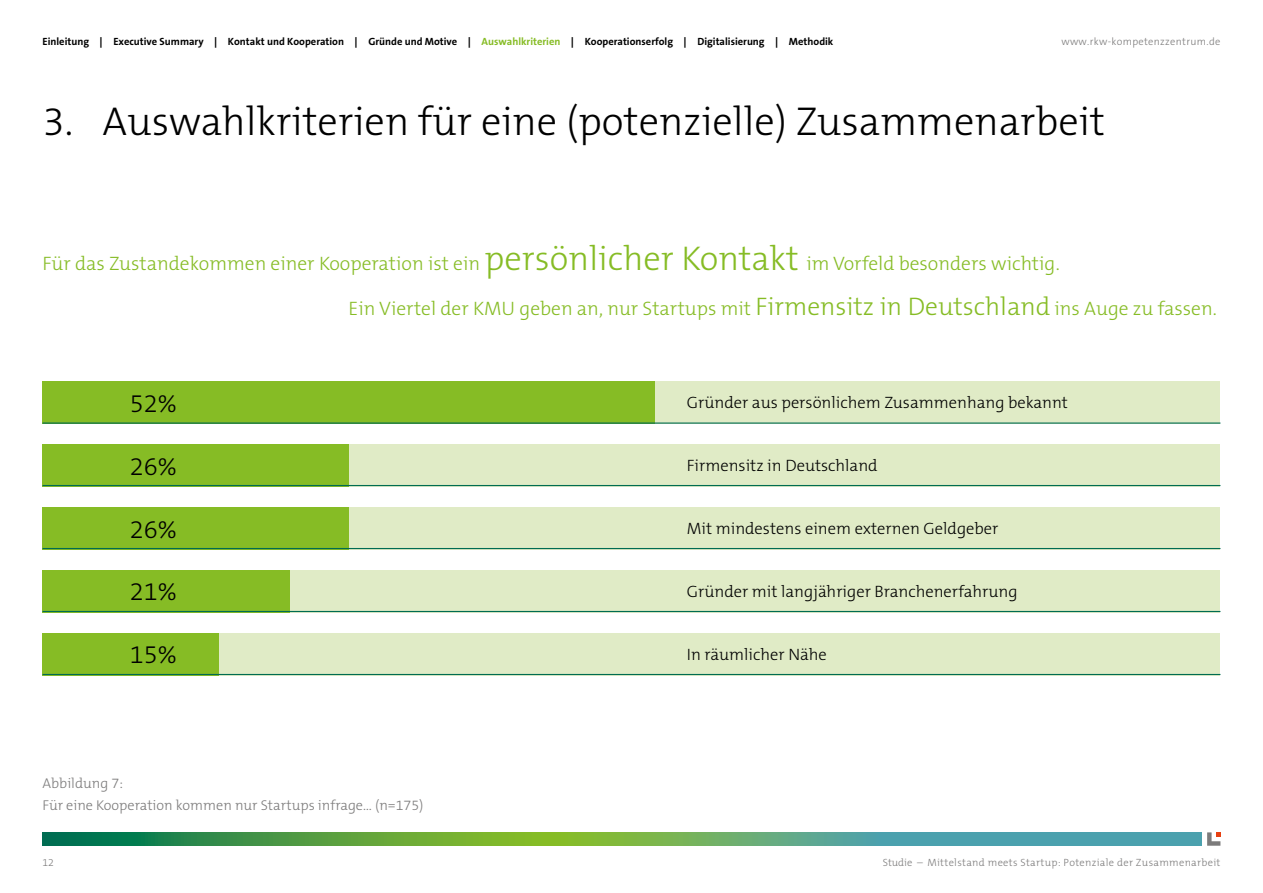
<style>
.page{position:relative;width:1263px;height:893px;background:#fff}
.page>*{position:absolute;margin:0;border:0;box-sizing:border-box;transform-origin:0 0}
.headline{font:300 40.5px "The Mix B W3";color:#000}
.subline_1{font:300 25.5px "The Mix B W3";color:#000}
.subline_1-2{font:300 19.5px "The Mix B W3";color:#86bc25}
.subline_1-3{font:300 16.5px "The Mix B W3";color:#000}
.bildunterschrift{font:300 14.25px/22.5px "The Mix B W3";color:#7c7b7b}
.Fusszeile{font:700 10.5px "The Sans Os F";color:#000}
.Fusszeile-2{font:300 10.5px "The Mix B W3";letter-spacing:.03em;color:#7c7b7b}
.Fusszeile-3{font:300 10.5px "The Sans Os F";letter-spacing:.03em;color:#7c7b7b}
.s1{color:#86bc25}
.s2{font-size:34.5px}
.s3{font-size:25.5px}
</style>
<div class="page">
<svg style="left:43px;top:832px;width:1158px;height:14px;background:#53a169"></svg>
<svg style="left:1207px;top:832px;width:13px;height:14px"></svg>
<div style="left:43px;top:381px;width:1177px;height:42px;background:#e0ebc6"></div>
<div style="left:43px;top:444px;width:1177px;height:42px;background:#e0ebc6"></div>
<div style="left:43px;top:507px;width:1177px;height:42px;background:#e0ebc6"></div>
<div style="left:43px;top:381px;width:611px;height:42px;background:#86bc25"></div>
<div style="left:43px;top:444px;width:306px;height:42px;background:#86bc25"></div>
<div style="left:43px;top:507px;width:306px;height:42px;background:#86bc25"></div>
<hr style="left:43px;top:422px;width:1177px;height:2px;background:#006c52">
<hr style="left:43px;top:485px;width:1177px;height:1px;background:#006c52">
<hr style="left:43px;top:548px;width:1177px;height:1px;background:#006c52">
<div style="left:43px;top:570px;width:1177px;height:42px;background:#e0ebc6"></div>
<div style="left:43px;top:633px;width:1177px;height:42px;background:#e0ebc6"></div>
<div style="left:43px;top:570px;width:247px;height:42px;background:#86bc25"></div>
<div style="left:43px;top:633px;width:176px;height:42px;background:#86bc25"></div>
<hr style="left:43px;top:611px;width:1177px;height:1px;background:#006c52">
<hr style="left:43px;top:674px;width:1177px;height:1px;background:#006c52">
<p class="Fusszeile" style="left:43px;top:35px;width:792px">Einleitung ↕ Executive Summary ↕ Kontakt und Kooperation ↕ Gründe und Motive ↕ <span class="s1">Auswahlkriterien</span> ↕ Kooperationserfolg ↕ Digitalisierung ↕ Methodik</p>
<p class="Fusszeile-3" style="left:1061px;top:35px;width:161px">www.rkw-kompetenzzentrum.de</p>
<p class="headline" style="left:43px;top:95px;width:1064px">3. Auswahlkriterien für eine (potenzielle) Zusammenarbeit</p>
<p class="subline_1-2" style="left:43px;top:251px;width:1019px">Für das Zustandekommen einer Kooperation ist ein <span class="s2">persönlicher Kontakt</span> im Vorfeld besonders wichtig.</p>
<p class="subline_1-2" style="left:349px;top:296px;width:870px">Ein Viertel der KMU geben an, nur Startups mit <span class="s3">Firmensitz in Deutschland</span> ins Auge zu fassen.</p>
<p class="subline_1" style="left:130px;top:386px;width:48px">52%</p>
<p class="subline_1-3" style="left:687px;top:392px;width:383px">Gründer aus persönlichem Zusammenhang bekannt</p>
<p class="subline_1" style="left:130px;top:449px;width:48px">26%</p>
<p class="subline_1-3" style="left:687px;top:455px;width:192px">Firmensitz in Deutschland</p>
<p class="subline_1" style="left:130px;top:512px;width:48px">26%</p>
<p class="subline_1-3" style="left:687px;top:518px;width:313px">Mit mindestens einem externen Geldgeber</p>
<p class="subline_1" style="left:130px;top:575px;width:48px">21%</p>
<p class="subline_1-3" style="left:687px;top:581px;width:332px">Gründer mit langjähriger Branchenerfahrung</p>
<p class="subline_1" style="left:130px;top:638px;width:48px">15%</p>
<p class="subline_1-3" style="left:687px;top:644px;width:141px">In räumlicher Nähe</p>
<p class="bildunterschrift" style="left:43px;top:772px;width:383px">Abbildung 7:<br>Für eine Kooperation kommen nur Startups infrage… (n=175)</p>
<p class="Fusszeile-2" style="left:43px;top:855px;width:13px">12</p>
<p class="Fusszeile-2" style="left:883px;top:855px;width:339px">Studie – Mittelstand meets Startup: Potenziale der Zusammenarbeit</p>
</div>
